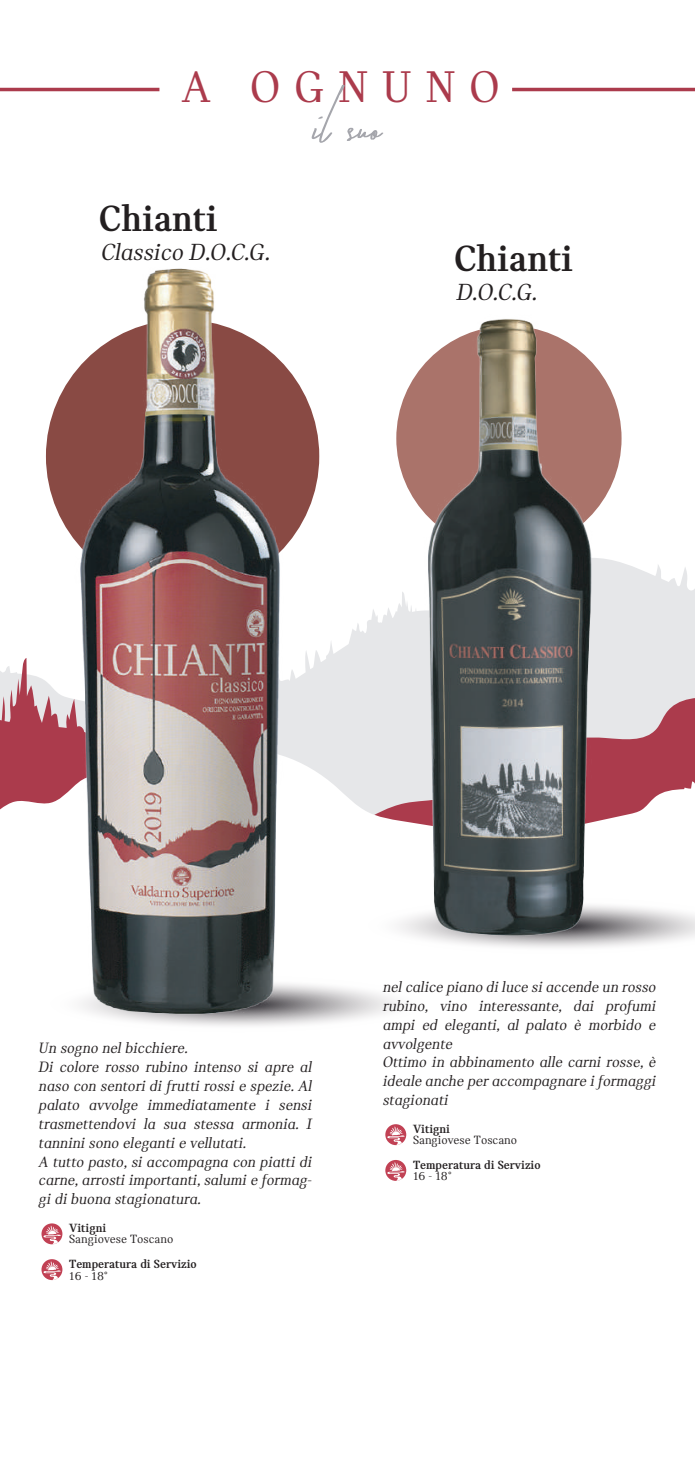
<style>
.page{position:relative;width:695px;height:1474px;background:#fff}
.page>*{position:absolute;margin:0;border:0;box-sizing:border-box;transform-origin:0 0}
.t1{font:71.92px "Takenby Vultures Demo";color:#a5a6ac}
.t2{font:46.55px "MINI Serif";letter-spacing:.3em;color:#ab3b4c}
.t3{font:700 38.5px "MINI Serif";color:#231f20}
.t4{font:italic 24.5px "MINI Serif";color:#231f20}
.t5{font:italic 15.75px/18.9px "MINI Serif";color:#231f20}
.t6{font:700 12.6px "MINI Serif";color:#231f20}
.t7{font:12.6px "MINI Serif";color:#231f20}
</style>
<div class="page">
<svg style="left:330px;top:567px;width:364px;height:77px"></svg>
<svg style="left:0;top:644px;width:694px;height:166px;fill:#e6e7e9"></svg>
<svg style="left:664px;top:664px;width:30px;height:146px;background:#c78690"></svg>
<hr style="left:0;top:88px;width:159px;height:3px;background:#ab3b4c">
<hr style="left:512px;top:88px;width:182px;height:3px;background:#ab3b4c">
<svg style="left:50px;top:974px;width:376px;height:59px"></svg>
<svg style="left:664px;top:911px;width:30px;height:31px"></svg>
<img style="left:48px;top:268px;width:266px;height:760px">
<img style="left:363px;top:319px;width:301px;height:629px">
<svg style="left:41px;top:1223px;width:21px;height:21px"></svg>
<svg style="left:41px;top:1259px;width:21px;height:20px"></svg>
<svg style="left:385px;top:1124px;width:21px;height:21px"></svg>
<svg style="left:385px;top:1160px;width:21px;height:20px"></svg>
<h2 class="t2" style="left:181px;top:61px;width:320px">A OGNUNO</h2>
<h1 class="t1" style="left:313px;top:80px;width:70px">il suo</h1>
<h3 class="t3" style="left:99px;top:196px;width:120px">Chianti</h3>
<h3 class="t4" style="left:101px;top:238px;width:170px">Classico D.O.C.G.</h3>
<h3 class="t3" style="left:454px;top:237px;width:120px">Chianti</h3>
<h3 class="t4" style="left:456px;top:278px;width:82px">D.O.C.G.</h3>
<p class="t5" style="left:39px;top:1038px;width:275px">Un sogno nel bicchiere.<br>Di colore rosso rubino intenso si apre al naso con sentori di frutti rossi e spezie. Al palato avvolge immediatamente i sensi trasmettendovi la sua stessa armonia. I tannini sono eleganti e vellutati.<br>A tutto pasto, si accompagna con piatti di carne, arrosti importanti, salumi e formag&shy;gi di buona stagionatura.</p>
<p class="t6" style="left:69px;top:1220px;width:39px">Vitigni</p>
<p class="t7" style="left:69px;top:1232px;width:106px">Sangiovese Toscano</p>
<p class="t6" style="left:69px;top:1256px;width:129px">Temperatura di Servizio</p>
<p class="t7" style="left:69px;top:1268px;width:40px">16 - 18°</p>
<p class="t5" style="left:383px;top:977px;width:275px">nel calice piano di luce si accende un rosso rubino, vino interessante, dai profumi ampi ed eleganti, al palato è morbido e avvolgente<br>Ottimo in abbinamento alle carni rosse, è ideale anche per accompagnare i formaggi stagionati</p>
<p class="t6" style="left:413px;top:1121px;width:39px">Vitigni</p>
<p class="t7" style="left:413px;top:1132px;width:106px">Sangiovese Toscano</p>
<p class="t6" style="left:413px;top:1157px;width:129px">Temperatura di Servizio</p>
<p class="t7" style="left:413px;top:1169px;width:40px">16 - 18°</p>
</div>
